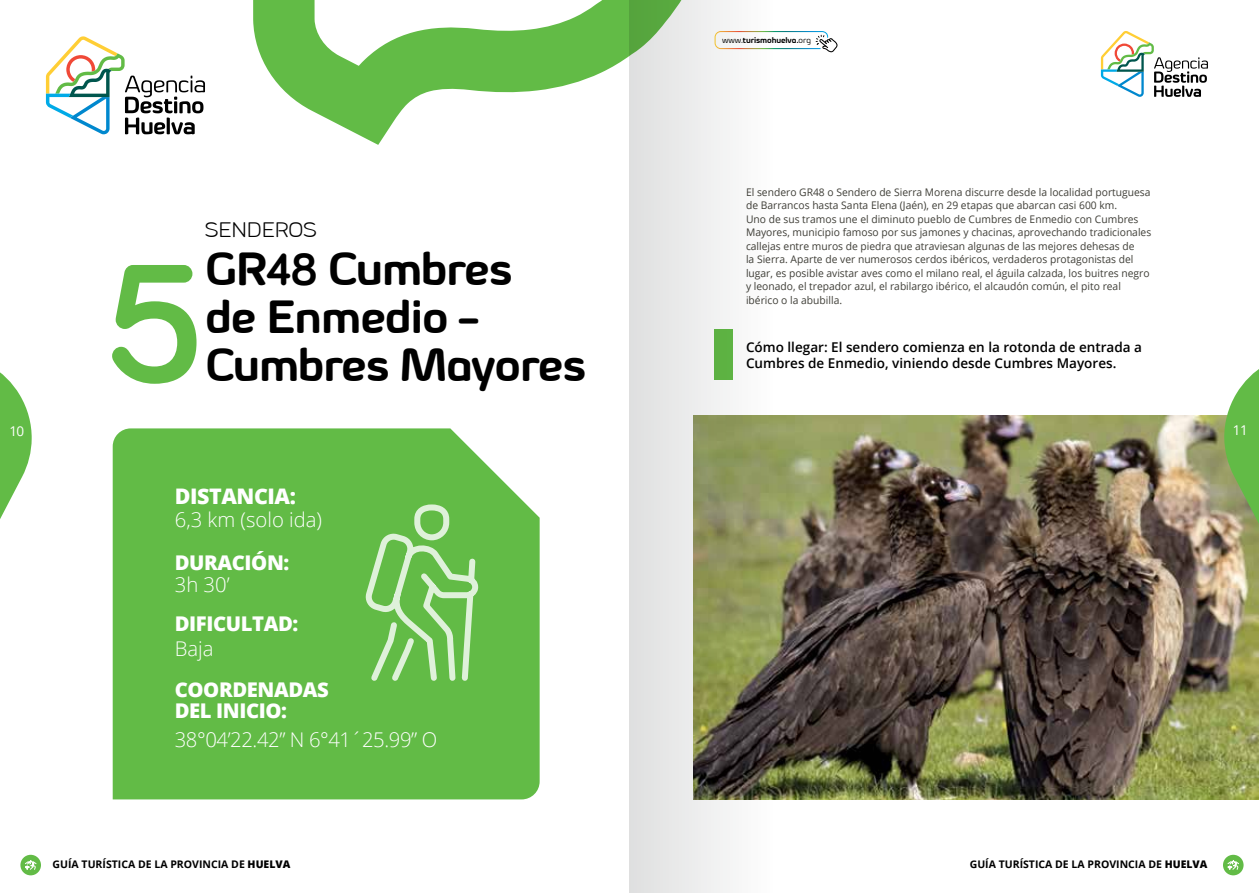
<style>
.page{position:relative;width:1259px;height:893px;background:#fff}
.page>*{position:absolute;margin:0;border:0;box-sizing:border-box;transform-origin:0 0}
.t1{font:700 172.95px "Bariol";color:#62bb46}
.t2{font:700 46.5px/48px "Byom";letter-spacing:-.02em;color:#000}
.t3{font:800 21.45px "Open Sans";letter-spacing:-.02em;color:#fff}
.t4{font:300 21px "Byom";letter-spacing:.02em;color:#000}
.t5{font:800 20.25px/21px "Open Sans";letter-spacing:-.02em;color:#fff}
.t6{font:300 20.25px "Open Sans";letter-spacing:-.02em;color:#fff}
.t7{font:300 20.25px "Open Sans";color:#fff}
.t8{font:600 13.5px/16.5px "Open Sans";color:#000}
.t9{font:13.5px "Open Sans";color:#fff}
.t10{font:10.5px/13.5px "Open Sans";color:#3f3e37}
.t11{font:700 10.5px "Open Sans";color:#000}
.t12{font:700 8.4px "Byom";letter-spacing:-.01em;color:#000}
.s1{font-family:"Bariol"}
.s2{font-weight:400}
.s3{font-weight:800}
</style>
<div class="page">
<div style="left:113px;top:428px;width:426px;height:371px;background:#62bb46"></div>
<img style="left:856px;top:415px;width:403px;height:384px">
<svg style="left:46px;top:36px;width:159px;height:98px"></svg>
<svg style="left:253px;top:0;width:955px;height:145px"></svg>
<div style="left:20px;top:855px;width:21px;height:20px;background:#62bb46;border-radius:50%"></div>
<div style="left:1223px;top:855px;width:20px;height:20px;background:#62bb46;border-radius:50%"></div>
<svg style="left:1227px;top:860px;width:12px;height:10px"></svg>
<svg style="left:25px;top:860px;width:12px;height:10px"></svg>
<svg style="left:0;top:372px;width:32px;height:147px"></svg>
<svg style="left:1224px;top:369px;width:35px;height:207px;background:#90b76c"></svg>
<svg style="left:364px;top:503px;width:116px;height:179px;background:#7fc769"></svg>
<svg style="left:629px;top:0;width:227px;height:893px"></svg>
<h1 class="t1" style="left:107px;top:205px;width:99px">5</h1>
<h3 class="t4" style="left:205px;top:218px;width:113px">SENDEROS</h3>
<h2 class="t2" style="left:205px;top:246px;width:382px">GR<span class="s1">48</span> Cumbres<br>de Enmedio -<br>Cumbres Mayores</h2>
<p class="t12" style="left:722px;top:35px;width:91px"><span class="s2">www.</span>turismohuelva.<span class="s2">org</span></p>
<p class="t10" style="left:746px;top:185px;width:407px">El sendero GR48 o Sendero de Sierra Morena discurre desde la localidad portuguesa de Barrancos hasta Santa Elena (Jaén), en 29 etapas que abarcan casi 600 km.<br>Uno de sus tramos une el diminuto pueblo de Cumbres de Enmedio con Cumbres Mayores, municipio famoso por sus jamones y chacinas, aprovechando tradicionales callejas entre muros de piedra que atraviesan algunas de las mejores dehesas de<br>la Sierra. Aparte de ver numerosos cerdos ibéricos, verdaderos protagonistas del lugar, es posible avistar aves como el milano real, el águila calzada, los buitres negro y leonado, el trepador azul, el rabilargo ibérico, el alcaudón común, el pito real ibérico o la abubilla.</p>
<p class="t8" style="left:746px;top:338px;width:397px">Cómo llegar: El sendero comienza en la rotonda de entrada a<br>Cumbres de Enmedio, viniendo desde Cumbres Mayores.</p>
<p class="t9" style="left:9px;top:422px;width:16px">10</p>
<p class="t9" style="left:1232px;top:421px;width:16px">11</p>
<h3 class="t3" style="left:175px;top:480px;width:123px">DISTANCIA:</h3>
<h3 class="t7" style="left:175px;top:505px;width:149px">6,3 km (solo ida)</h3>
<h3 class="t5" style="left:175px;top:551px;width:116px">DURACIÓN:</h3>
<h3 class="t7" style="left:175px;top:570px;width:56px">3h 30’</h3>
<h3 class="t5" style="left:175px;top:612px;width:125px">DIFICULTAD:</h3>
<h3 class="t7" style="left:175px;top:635px;width:40px">Baja</h3>
<h3 class="t5" style="left:175px;top:678px;width:156px">COORDENADAS<br>DEL INICIO:</h3>
<h3 class="t6" style="left:175px;top:726px;width:264px">38°04’22.42” N 6°41´25.99” O</h3>
<p class="t11" style="left:53px;top:857px;width:239px">GUÍA TURÍSTICA DE LA PROVINCIA DE <span class="s3">HUELVA</span></p>
<p class="t11" style="left:969px;top:857px;width:239px">GUÍA TURÍSTICA DE LA PROVINCIA DE <span class="s3">HUELVA</span></p>
</div>
